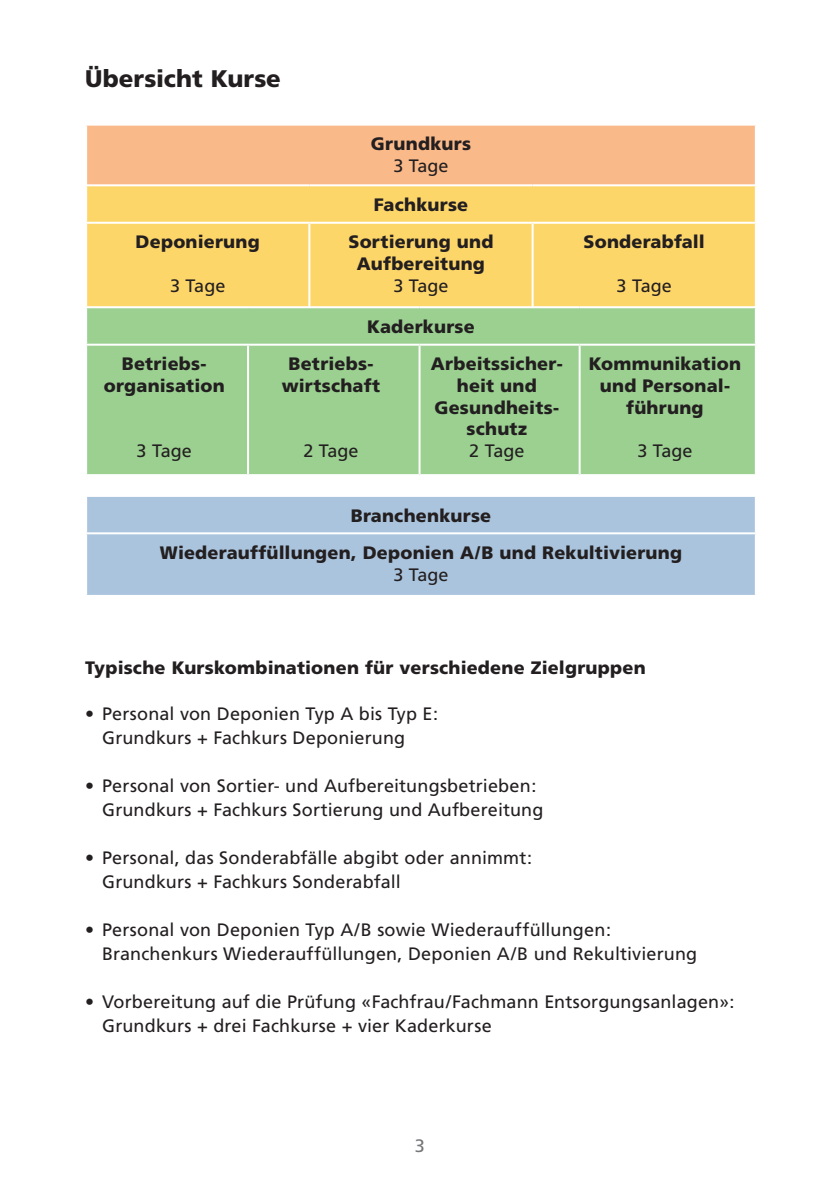
<style>
.page{position:relative;width:840px;height:1191px;background:#fff}
.page>*{position:absolute;margin:0;border:0;box-sizing:border-box;transform-origin:0 0}
.t1{font:900 24px "Frutiger";color:#231f20}
.t2{font:18px/24px "Frutiger";letter-spacing:.01em;color:#231f20}
.t3{font:900 18px/21.6px "Frutiger";letter-spacing:.01em;color:#231f20;text-align:center}
.t4{font:18px "Frutiger";color:#757679}
</style>
<div class="page">
<div style="left:86px;top:125px;width:669px;height:62px;background:#fab989"></div>
<hr style="left:754px;top:126px;width:2px;height:60px;background:#fff">
<hr style="left:85px;top:124px;width:671px;height:2px;background:#fff">
<hr style="left:85px;top:126px;width:2px;height:60px;background:#fff">
<div style="left:87px;top:186px;width:667px;height:120px;background:#fdd66a"></div>
<hr style="left:85px;top:222px;width:224px;height:2px;background:#fff">
<hr style="left:309px;top:222px;width:223px;height:2px;background:#fff">
<hr style="left:308px;top:224px;width:2px;height:83px;background:#fff">
<hr style="left:532px;top:222px;width:224px;height:2px;background:#fff">
<hr style="left:85px;top:184px;width:224px;height:2px;background:#fff">
<hr style="left:85px;top:186px;width:2px;height:36px;background:#fff">
<hr style="left:309px;top:184px;width:223px;height:2px;background:#fff">
<hr style="left:532px;top:184px;width:224px;height:2px;background:#fff">
<hr style="left:754px;top:186px;width:2px;height:36px;background:#fff">
<hr style="left:531px;top:224px;width:2px;height:83px;background:#fff">
<div style="left:87px;top:308px;width:667px;height:166px;background:#9bd091"></div>
<hr style="left:85px;top:344px;width:163px;height:2px;background:#fff">
<hr style="left:248px;top:344px;width:171px;height:2px;background:#fff">
<hr style="left:247px;top:346px;width:2px;height:128px;background:#fff">
<hr style="left:419px;top:344px;width:160px;height:2px;background:#fff">
<hr style="left:579px;top:344px;width:177px;height:2px;background:#fff">
<hr style="left:418px;top:346px;width:2px;height:128px;background:#fff">
<hr style="left:578px;top:346px;width:2px;height:128px;background:#fff">
<div style="left:87px;top:497px;width:667px;height:98px;background:#aac4dd"></div>
<hr style="left:85px;top:532px;width:671px;height:2px;background:#fff">
<h1 class="t1" style="left:85px;top:64px;width:197px">Übersicht Kurse</h1>
<p class="t3" style="left:136px;top:231px;width:126px">Deponierung</p>
<p class="t2" style="left:170px;top:273px;width:57px">3 Tage</p>
<p class="t3" style="left:371px;top:133px;width:101px">Grundkurs</p>
<p class="t2" style="left:393px;top:154px;width:57px">3 Tage</p>
<p class="t3" style="left:373px;top:194px;width:96px">Fachkurse</p>
<p class="t3" style="left:348px;top:231px;width:146px">Sortierung und<br>Aufbereitung</p>
<p class="t2" style="left:393px;top:273px;width:57px">3 Tage</p>
<p class="t3" style="left:367px;top:316px;width:109px">Kaderkurse</p>
<p class="t3" style="left:104px;top:353px;width:122px">Betriebs&shy;organisation</p>
<p class="t2" style="left:137px;top:438px;width:57px">3 Tage</p>
<p class="t3" style="left:281px;top:353px;width:100px">Betriebs&shy;wirtschaft</p>
<p class="t2" style="left:303px;top:438px;width:57px">2 Tage</p>
<p class="t3" style="left:430px;top:353px;width:133px">Arbeitssicher&shy;heit und<br>Gesundheits&shy;schutz</p>
<p class="t2" style="left:469px;top:438px;width:57px">2 Tage</p>
<p class="t3" style="left:583px;top:231px;width:123px">Sonderabfall</p>
<p class="t2" style="left:616px;top:273px;width:57px">3 Tage</p>
<p class="t3" style="left:588px;top:353px;width:154px">Kommunikation und Personal&shy;führung</p>
<p class="t2" style="left:637px;top:438px;width:57px">3 Tage</p>
<p class="t3" style="left:160px;top:496px;width:523px;line-height:37.4px">Branchenkurse<br>Wiederauffüllungen, Deponien A/B und Rekultivierung</p>
<p class="t2" style="left:393px;top:562px;width:57px">3 Tage</p>
<p class="t3" style="left:85px;top:657px;width:561px">Typische Kurskombinationen für verschiedene Zielgruppen</p>
<p class="t2" style="left:102px;top:701px;width:337px;text-indent:-17px">• Personal von Deponien Typ A bis Typ E:<br>Grundkurs + Fachkurs Deponierung</p>
<p class="t2" style="left:102px;top:773px;width:442px;text-indent:-17px">• Personal von Sortier- und Aufbereitungsbetrieben:<br>Grundkurs + Fachkurs Sortierung und Aufbereitung</p>
<p class="t2" style="left:102px;top:845px;width:431px;text-indent:-17px">• Personal, das Sonderabfälle abgibt oder annimmt:<br>Grundkurs + Fachkurs Sonderabfall</p>
<p class="t2" style="left:102px;top:917px;width:596px;text-indent:-17px">• Personal von Deponien Typ A/B sowie Wiederauffüllungen:<br>Branchenkurs Wiederauffüllungen, Deponien A/B und Rekultivierung</p>
<p class="t2" style="left:102px;top:989px;width:633px;text-indent:-17px">• Vorbereitung auf die Prüfung «Fachfrau/Fachmann Entsorgungsanlagen»:<br>Grundkurs + drei Fachkurse + vier Kaderkurse</p>
<p class="t4" style="left:415px;top:1135px;width:12px">3</p>
</div>
